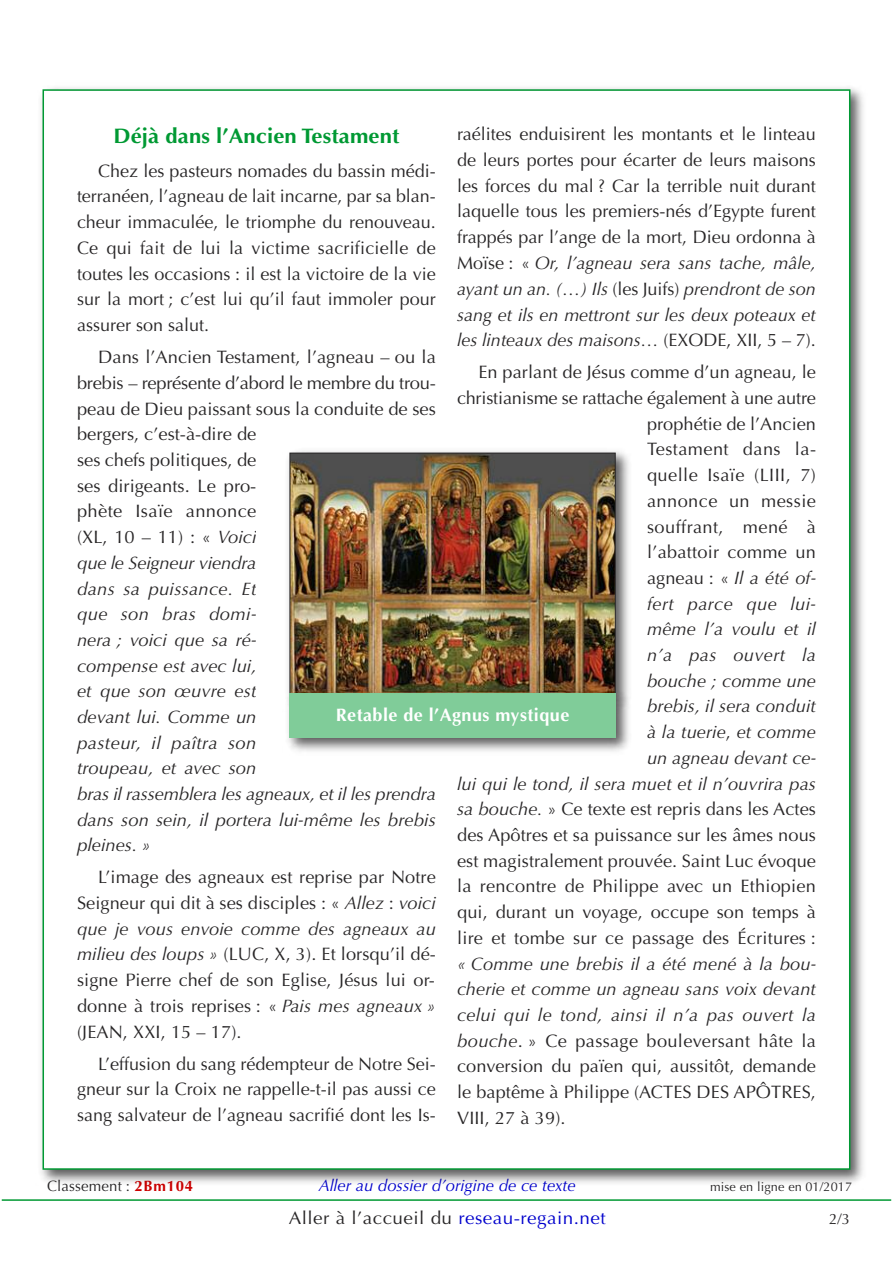
<style>
.page{position:relative;width:893px;height:1263px;background:#fff}
.page>*{position:absolute;margin:0;border:0;box-sizing:border-box;transform-origin:0 0}
.t1{font:700 21px "Optima";letter-spacing:.005em;color:#093;scale:1.05 1}
.t2{font:18px/25.7px "Optima";letter-spacing:.005em;color:#272526;text-align:justify}
.t3{font:italic 18px/25.7px "Optima";color:#272526}
.t4{font:18px "Optima";letter-spacing:.025em;color:#272526;scale:1.05 1}
.t5{font:700 18px "Optima";letter-spacing:.025em;color:#fff}
.t6{font:italic 16.5px "Optima";color:#00c}
.t7{font:15px "Optima";letter-spacing:.01em;color:#272526}
.t8{font:12.75px "Optima";letter-spacing:.01em;color:#272526}
.s1{font-style:italic}
.s2{font-style:normal}
.s3{font-weight:700;color:#c00}
.s4{color:#00c}
</style>
<div class="page">
<hr style="left:2px;top:1199px;width:889px;height:2px;background:#093">
<img style="left:41px;top:87px;width:823px;height:1097px">
<div style="left:44px;top:91px;width:805px;height:1077px;background:#fff"></div>
<img style="left:287px;top:451px;width:342px;height:235px">
<img style="left:292px;top:455px;width:322px;height:231px">
<img style="left:287px;top:686px;width:342px;height:66px">
<div style="left:290px;top:693px;width:326px;height:45px;background:#80cc99"></div>
<p class="t2" style="left:457px;top:122px;width:360px">raélites enduisirent les montants et le linteau de leurs portes pour écarter de leurs maisons les forces du mal ? Car la terrible nuit durant laquelle tous les premiers-nés d’Egypte furent frappés par l’ange de la mort, Dieu ordonna à Moïse : « <span class="s1">Or, l’agneau sera sans tache, mâle, ayant un an. (…) Ils</span> (les Juifs) <span class="s1">prendront de son sang et ils en mettront sur les deux poteaux et les linteaux des maisons…</span> (EXODE, XII, 5 – 7).</p>
<p class="t2" style="left:457px;top:360px;width:360px;text-align:right">En parlant de Jésus comme d’un agneau, le christianisme se rattache également à une autre prophétie de l’Ancien<br>Testament dans la-<br>quelle Isaïe (LIII, 7)<br>annonce un messie<br>souffrant, mené à<br>l’abattoir comme un<br>agneau : « <span class="s1">Il a été of-<br>fert parce que lui-<br>même l’a voulu et il<br>n’a pas ouvert la<br>bouche ; comme une<br>brebis, il sera conduit<br>à la tuerie</span>, <span class="s1">et comme<br>un agneau devant ce-<br>lui qui le tond, il sera muet et il n’ouvrira pas sa bouche.</span> » Ce texte est repris dans les Actes des Apôtres et sa puissance sur les âmes nous est magistralement prouvée. Saint Luc évoque la rencontre de Philippe avec un Ethiopien qui, durant un voyage, occupe son temps à lire et tombe sur ce passage des Écritures :</p>
<p class="t2" style="left:457px;top:951px;width:360px"><span class="s1">« Comme une brebis il a été mené à la bou&shy;cherie et comme un agneau sans voix devant celui qui le tond, ainsi il n’a pas ouvert la bouche</span>. » Ce passage bouleversant hâte la conversion du païen qui, aussitôt, demande le baptême à Philippe (ACTES DES APÔTRES, VIII, 27 à 39).</p>
<p class="t1" style="left:113px;top:124px;width:274px">Déjà dans l’Ancien Testament</p>
<p class="t2" style="left:77px;top:158px;width:360px;text-indent:21px">Chez les pasteurs nomades du bassin médi&shy;terranéen, l’agneau de lait incarne, par sa blan&shy;cheur immaculée, le triomphe du renouveau.<br>Ce qui fait de lui la victime sacrificielle de toutes les occasions : il est la victoire de la vie sur la mort ; c’est lui qu’il faut immoler pour assurer son salut.</p>
<p class="t3" style="left:77px;top:344px;width:360px;text-indent:21px"><span class="s2">Dans l’Ancien Testament, l’agneau – ou la brebis – représente d’abord le membre du trou&shy;peau de Dieu paissant sous la conduite de ses bergers, c’est-à-dire de<br>ses chefs politiques, de<br>ses dirigeants. Le pro-<br>phète Isaïe annonce<br>(XL, 10 – 11) : «</span> Voici<br>que le Seigneur viendra<br>dans sa puissance. Et<br>que son bras domi-<br>nera ; voici que sa ré-<br>compense est avec lui,<br>et que son œuvre est<br>devant lui. Comme un<br>pasteur, il paîtra son<br>troupeau, et avec son<br>bras il rassemblera les agneaux, et il les prendra dans son sein, il portera lui-même les brebis pleines. »</p>
<p class="t2" style="left:77px;top:864px;width:360px;text-indent:21px">L’image des agneaux est reprise par Notre Seigneur qui dit à ses disciples : « <span class="s1">Allez</span> : <span class="s1">voici que je vous envoie comme des agneaux au milieu des loups »</span> (LUC, X, 3). Et lorsqu’il dé&shy;signe Pierre chef de son Eglise, Jésus lui or&shy;donne à trois reprises : « <span class="s1">Pais mes agneaux » </span>(JEAN, XXI, 15 – 17).</p>
<p class="t2" style="left:77px;top:1051px;width:360px;text-indent:21px">L’effusion du sang rédempteur de Notre Sei&shy;gneur sur la Croix ne rappelle-t-il pas aussi ce sang salvateur de l’agneau sacrifié dont les Is-</p>
<p class="t5" style="left:336px;top:705px;width:235px">Retable de l’Agnus mystique</p>
<p class="t7" style="left:47px;top:1177px;width:148px">Classement : <span class="s3">2Bm104</span></p>
<p class="t6" style="left:319px;top:1175px;width:259px">Aller au dossier d’origine de ce texte</p>
<p class="t8" style="left:710px;top:1179px;width:144px">mise en ligne en 01/2017</p>
<p class="t4" style="left:289px;top:1207px;width:303px">Aller à l’accueil du <span class="s4">reseau-regain.net</span></p>
<p class="t7" style="left:829px;top:1210px;width:22px">2/3</p>
</div>
